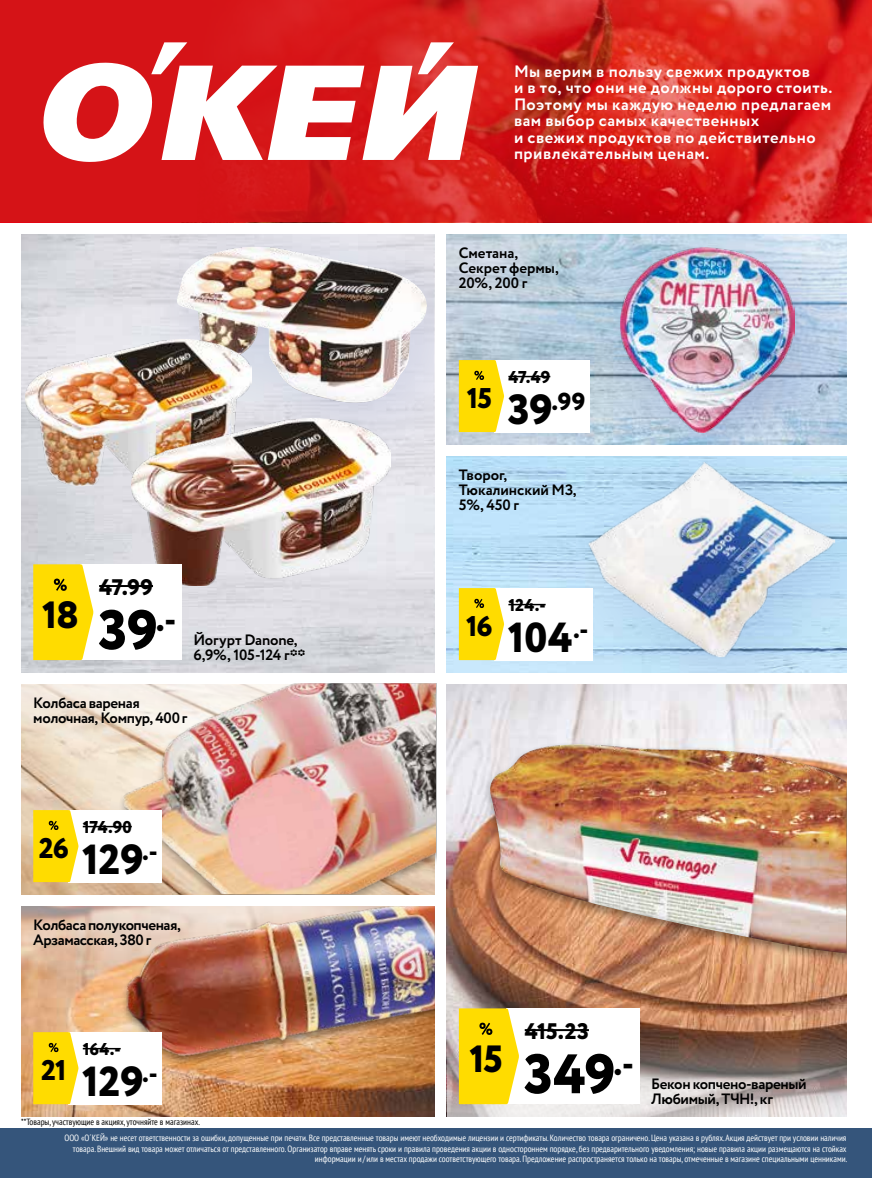
<style>
.page{position:relative;width:872px;height:1178px;background:#fff}
.page>*{position:absolute;margin:0;border:0;box-sizing:border-box;transform-origin:0 0}
.t1{font:800 55.5px "Circe";color:#000}
.t2{font:800 42px "Circe";letter-spacing:-.005em;color:#000}
.t3{font:800 37.95px "Circe";color:#000}
.t4{font:800 28.5px "Circe";letter-spacing:-.025em;color:#000}
.t5{font:800 24.45px "Circe";color:#000}
.t6{font:800 22.5px "Circe";color:#000}
.t7{font:800 17.1px "Circe";letter-spacing:-.005em;color:#000}
.t8{font:700 16.5px/16.5px "Circe";letter-spacing:.03em;color:#fff}
.t9{font:700 15px/15px "Circe";letter-spacing:-.025em;color:#000}
.t10{font:700 15px/15px "Circe";letter-spacing:-.005em;color:#000}
.t11{font:condensed 9px/10.5px "PT Sans";color:#fff;text-align:right}
.t12{font:condensed 9px "PT Sans";color:#000}
.s1{font-size:42px}
</style>
<div class="page">
<div style="left:130px;top:234px;width:304px;height:250px;background:#455ba6;opacity:.18"></div>
<img style="left:177px;top:246px;width:78px;height:117px">
<img style="left:447px;top:234px;width:125px;height:210px">
<img style="left:447px;top:456px;width:98px;height:216px">
<div style="left:572px;top:234px;width:274px;height:210px;background:#455ba6;opacity:.35"></div>
<img style="left:621px;top:248px;width:173px;height:184px">
<div style="left:545px;top:456px;width:301px;height:216px;background:#455ba6;opacity:.2"></div>
<img style="left:587px;top:460px;width:250px;height:199px">
<img style="left:25px;top:340px;width:227px;height:146px">
<img style="left:131px;top:418px;width:259px;height:168px">
<img style="left:447px;top:684px;width:399px;height:336px">
<div style="left:482px;top:740px;width:364px;height:226px;background:#000;opacity:.4"></div>
<img style="left:490px;top:744px;width:356px;height:209px">
<svg style="left:447px;top:1020px;width:399px;height:96px;background:#a7938b"></svg>
<div style="left:506px;top:1008px;width:133px;height:96px;background:#fff"></div>
<hr style="left:525px;top:1029px;width:64px;height:2px;background:#000">
<svg style="left:459px;top:1008px;width:60px;height:96px;background:#fbdc18"></svg>
<img style="left:21px;top:762px;width:89px;height:132px">
<svg style="left:21px;top:684px;width:89px;height:78px;background:#eee0d0"></svg>
<img style="left:110px;top:683px;width:326px;height:211px">
<div style="left:0;top:1128px;width:872px;height:50px;background:#35557b"></div>
<div style="left:494px;top:360px;width:96px;height:72px;background:#fff"></div>
<hr style="left:508px;top:376px;width:42px;height:1px;background:#000">
<svg style="left:459px;top:360px;width:45px;height:72px;background:#fbdc17"></svg>
<div style="left:494px;top:588px;width:99px;height:72px;background:#fff"></div>
<hr style="left:508px;top:604px;width:37px;height:1px;background:#000">
<svg style="left:459px;top:588px;width:45px;height:72px;background:#fbdc17"></svg>
<div style="left:80px;top:564px;width:101px;height:96px;background:#fff"></div>
<hr style="left:99px;top:585px;width:54px;height:2px;background:#000">
<svg style="left:33px;top:564px;width:60px;height:96px;background:#fbdb17"></svg>
<div style="left:69px;top:810px;width:93px;height:72px;background:#fff"></div>
<hr style="left:83px;top:826px;width:49px;height:1px;background:#000">
<svg style="left:33px;top:810px;width:45px;height:72px;background:#fbdb16"></svg>
<img style="left:21px;top:984px;width:91px;height:132px">
<svg style="left:21px;top:906px;width:91px;height:78px;background:#dbb8a0"></svg>
<img style="left:112px;top:906px;width:323px;height:210px">
<div style="left:69px;top:1032px;width:93px;height:72px;background:#fff"></div>
<hr style="left:83px;top:1048px;width:38px;height:1px;background:#000">
<svg style="left:33px;top:1032px;width:45px;height:72px;background:#fbdb15"></svg>
<img style="left:703px;top:0;width:169px;height:222px">
<svg style="left:0;top:0;width:703px;height:222px;background:#d31d1c"></svg>
<svg style="left:38px;top:42px;width:440px;height:121px"></svg>
<h3 class="t8" style="left:514px;top:64px;width:320px">Мы верим в пользу свежих продуктов<br>и в то, что они не должны дорого стоить.<br>Поэтому мы каждую неделю предлагаем вам выбор самых качественных<br>и свежих продуктов по действительно привлекательным ценам.</h3>
<h3 class="t10" style="left:459px;top:246px;width:101px">Сметана,<br>Секрет фермы,<br>20%, 200 г</h3>
<h3 class="t4" style="left:467px;top:379px;width:27px">15</h3>
<h3 class="t7" style="left:508px;top:366px;width:43px">47.49</h3>
<h3 class="t5" style="left:508px;top:385px;width:79px"><span class="s1">39</span>.99</h3>
<h3 class="t3" style="left:42px;top:589px;width:38px">18</h3>
<h3 class="t6" style="left:99px;top:572px;width:55px">47.99</h3>
<h1 class="t1" style="left:98px;top:592px;width:79px">39<sup>.-</sup></h1>
<h3 class="t9" style="left:193px;top:633px;width:114px">Йогурт Danone,<br>6,9%, 105-124 г**</h3>
<h3 class="t9" style="left:33px;top:696px;width:156px">Колбаса вареная молочная, Компур, 400 г</h3>
<h3 class="t4" style="left:39px;top:829px;width:32px">26</h3>
<h3 class="t7" style="left:83px;top:816px;width:50px">174.90</h3>
<h2 class="t2" style="left:82px;top:831px;width:77px">129<sup>.-</sup></h2>
<h3 class="t9" style="left:33px;top:918px;width:149px">Колбаса полукопченая,<br>Арзамасская, 380 г</h3>
<h3 class="t4" style="left:41px;top:1051px;width:27px">21</h3>
<h3 class="t7" style="left:83px;top:1038px;width:39px">164.-</h3>
<h2 class="t2" style="left:82px;top:1053px;width:77px">129<sup>.-</sup></h2>
<p class="t12" style="left:21px;top:1116px;width:180px">**Товары, участвующие в акциях, уточняйте в магазинах.</p>
<h3 class="t10" style="left:459px;top:468px;width:119px">Творог,<br>Тюкалинский МЗ,<br>5%, 450 г</h3>
<h3 class="t4" style="left:466px;top:607px;width:28px">16</h3>
<h3 class="t7" style="left:508px;top:594px;width:39px">124.-</h3>
<h2 class="t2" style="left:508px;top:609px;width:82px">104<sup>.-</sup></h2>
<h3 class="t3" style="left:469px;top:1033px;width:35px">15</h3>
<h3 class="t6" style="left:525px;top:1016px;width:66px">415.23</h3>
<h1 class="t1" style="left:524px;top:1036px;width:111px">349<sup>.-</sup></h1>
<h3 class="t9" style="left:651px;top:1077px;width:157px">Бекон копчено-вареный<br>Любимый, ТЧН!, кг</h3>
<p class="t11" style="left:64px;top:1132px;width:784px">ООО «О´КЕЙ» не несет ответственности за ошибки, допущенные при печати. Все представленные товары имеют необходимые лицензии и сертификаты. Количество товара ограничено. Цена указана в рублях. Акция действует при условии наличия товара. Внешний вид товара может отличаться от представленного. Организатор вправе менять сроки и правила проведения акции в одностороннем порядке, без предварительного уведомления; новые правила акции размещаются на стойках информации и / или в местах продажи соответствующего товара. Предложение распространяется только на товары, отмеченные в магазине специальными ценниками.</p>
</div>
